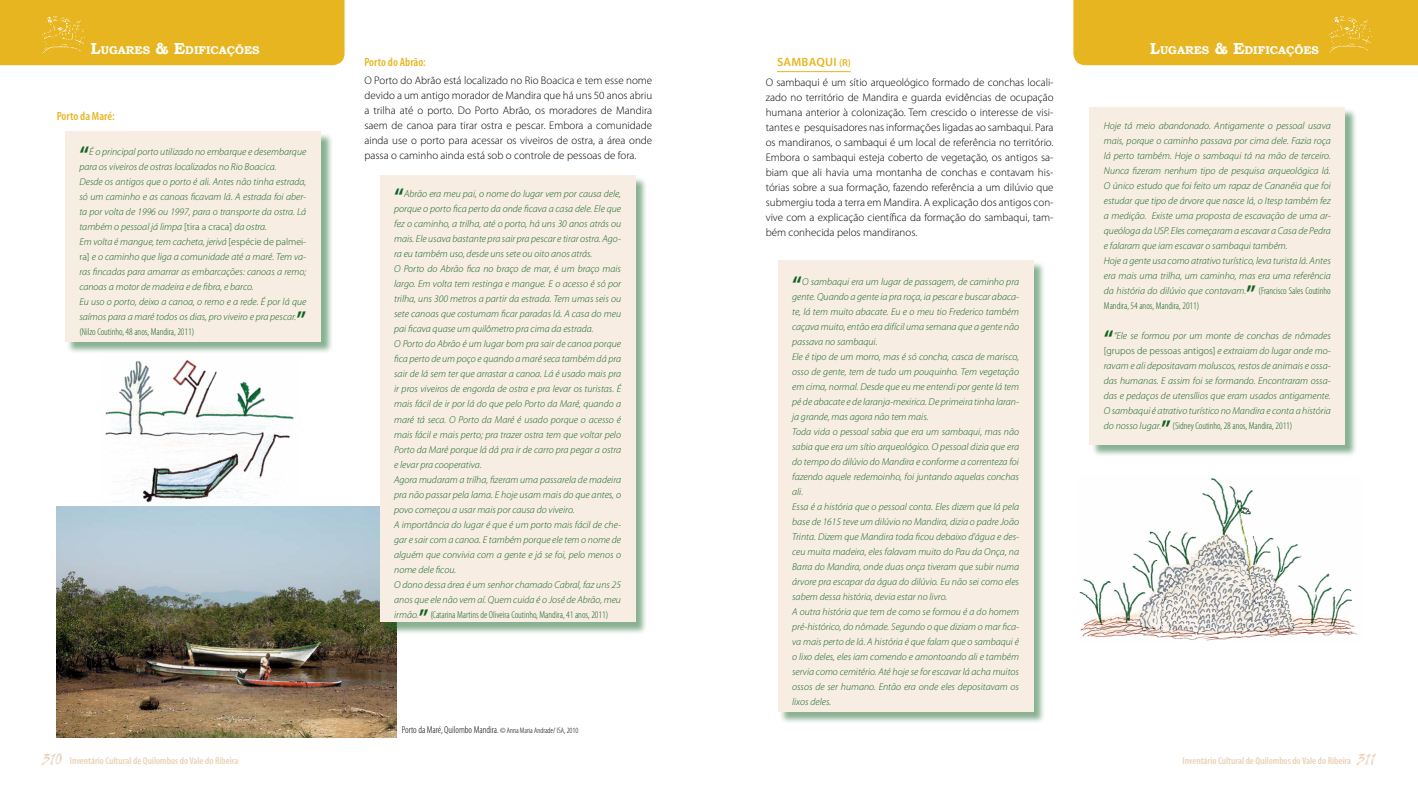
<style>
.page{position:relative;width:1418px;height:794px;background:#fff}
.page>*{position:absolute;margin:0;border:0;box-sizing:border-box;transform-origin:0 0}
.t1{font:600 24px "Myriad Pro";color:#126224}
.t2{font:600 condensed 12px "Myriad Pro";color:#e7b520}
.t3{font:600 12px "Myriad Pro";color:#e7b520}
.t4{font:700 11.2px "Bookman Old Style";color:#fff}
.t5{font:300 11px/15px "Myriad Pro";color:#000;text-align:justify}
.t6{font:italic 300 10px/15px "Myriad Pro";color:#126224}
.t7{font:300 condensed 10px "Myriad Pro";color:#126224}
.t8{font:600 condensed 10px "Myriad Pro";color:#ebd1b6}
.t9{font:300 condensed 10px "Myriad Pro";color:#000}
.t10{font:600 10px "Myriad Pro";color:#e7b520}
.s1{font-size:16px}
.s2{font-size:12px}
.s3{font-style:normal}
.s4{font-size:8px}
.s5{font-family:"Viner Hand ITC";font-weight:400;font-stretch:normal;font-size:16px}
</style>
<div class="page">
<div style="left:0;top:0;width:344px;height:65px;background:#e7b520"></div>
<div style="left:1073px;top:0;width:344px;height:65px;background:#e7b520"></div>
<img style="left:43px;top:16px;width:42px;height:38px">
<img style="left:1329px;top:16px;width:43px;height:38px">
<div style="left:66px;top:132px;width:267px;height:222px;background:#126224;opacity:.5"></div>
<div style="left:65px;top:131px;width:255px;height:210px;background:#f7ede2"></div>
<img style="left:105px;top:360px;width:189px;height:144px">
<div style="left:779px;top:261px;width:266px;height:463px;background:#126224;opacity:.5"></div>
<div style="left:778px;top:260px;width:255px;height:451px;background:#f7ede2"></div>
<img style="left:1079px;top:478px;width:279px;height:163px">
<img style="left:57px;top:506px;width:340px;height:231px">
<div style="left:381px;top:176px;width:267px;height:458px;background:#126224;opacity:.5"></div>
<div style="left:380px;top:175px;width:255px;height:447px;background:#f7ede2"></div>
<hr style="left:777px;top:71px;width:73px;height:1px;background:#e7b520">
<div style="left:1090px;top:108px;width:267px;height:349px;background:#126224;opacity:.5"></div>
<div style="left:1089px;top:107px;width:255px;height:337px;background:#f7ede2"></div>
<p class="t4" style="left:90px;top:42px;width:171px"><span class="s1">L</span>UGARES <span class="s1">&amp; E</span>DIFICAÇÕES</p>
<p class="t4" style="left:1149px;top:42px;width:171px"><span class="s1">L</span>UGARES <span class="s1">&amp; E</span>DIFICAÇÕES</p>
<p class="t2" style="left:364px;top:54px;width:63px">Porto do Abrão:</p>
<p class="t5" style="left:364px;top:72px;width:289px">O Porto do Abrão está localizado no Rio Boacica e tem esse nome devido a um antigo morador de Mandira que há uns 50 anos abriu a trilha até o porto. Do Porto Abrão, os moradores de Mandira saem de canoa para tirar ostra e pescar. Embora a comunidade ainda use o porto para acessar os viveiros de ostra, a área onde passa o caminho ainda está sob o controle de pessoas de fora.</p>
<h1 class="t1" style="left:394px;top:182px;width:11px">“</h1>
<p class="t3" style="left:777px;top:54px;width:9px">SAMBAQ</p>
<p class="t10" style="left:825px;top:56px;width:27px"><span class="s2">UI</span> (R)</p>
<p class="t5" style="left:765px;top:75px;width:289px">O sambaqui é um sítio arqueológico formado de conchas locali&shy;zado no território de Mandira e guarda evidências de ocupação humana anterior à colonização. Tem crescido o interesse de visi&shy;tantes e pesquisadores nas informações ligadas ao sambaqui. Para os mandiranos, o sambaqui é um local de referência no território.<br>Embora o sambaqui esteja coberto de vegetação, os antigos sa&shy;biam que ali havia uma montanha de conchas e contavam his&shy;tórias sobre a sua formação, fazendo referência a um dilúvio que submergiu toda a terra em Mandira. A explicação dos antigos con&shy;vive com a explicação científica da formação do sambaqui, tam&shy;bém conhecida pelos mandiranos.</p>
<p class="t2" style="left:57px;top:109px;width:59px">Porto da Maré:</p>
<p class="t6" style="left:1103px;top:118px;width:228px">Hoje tá meio abandonado. Antigamente o pessoal usava mais, porque o caminho passava por cima dele. Fazia roça lá perto também. Hoje o sambaqui tá na mão de terceiro.<br>Nunca fizeram nenhum tipo de pesquisa arqueológica lá.<br>O único estudo que foi feito um rapaz de Cananéia que foi estudar que tipo de árvore que nasce lá, o Itesp também fez a medição. Existe uma proposta de escavação de uma ar&shy;queóloga da USP. Eles começaram a escavar a Casa de Pedra e falaram que iam escavar o sambaqui também.<br>Hoje a gente usa como atrativo turístico, leva turista lá. Antes era mais uma trilha, um caminho, mas era uma referência da história do dilúvio que contavam.</p>
<h1 class="t1" style="left:79px;top:140px;width:11px">“</h1>
<p class="t6" style="left:79px;top:144px;width:228px;text-indent:10px">É o principal porto utilizado no embarque e desembarque para os viveiros de ostras localizados no Rio Boacica.<br>Desde os antigos que o porto é ali. Antes não tinha estrada, só um caminho e as canoas ficavam lá. A estrada foi aber&shy;ta por volta de 1996 ou 1997, para o transporte da ostra. Lá também o pessoal já limpa <span class="s3">[tira a craca]</span> da ostra.<br>Em volta é mangue, tem cacheta, jerivá <span class="s3">[espécie de palmei&shy;ra]</span> e o caminho que liga a comunidade até a maré. Tem va&shy;ras fincadas para amarrar as embarcações: canoas a remo; canoas a motor de madeira e de fibra, e barco.<br>Eu uso o porto, deixo a canoa, o remo e a rede. É por lá que saímos para a maré todos os dias, pro viveiro e pra pescar.</p>
<p class="t6" style="left:394px;top:186px;width:228px;text-indent:10px">Abrão era meu pai, o nome do lugar vem por causa dele, porque o porto fica perto da onde ficava a casa dele. Ele que fez o caminho, a trilha, até o porto, há uns 30 anos atrás ou mais. Ele usava bastante pra sair pra pescar e tirar ostra. Ago&shy;ra eu também uso, desde uns sete ou oito anos atrás.<br>O Porto do Abrão fica no braço de mar, é um braço mais largo. Em volta tem restinga e mangue. E o acesso é só por trilha, uns 300 metros a partir da estrada. Tem umas seis ou sete canoas que costumam ficar paradas lá. A casa do meu pai ficava quase um quilômetro pra cima da estrada.<br>O Porto do Abrão é um lugar bom pra sair de canoa porque fica perto de um poço e quando a maré seca também dá pra sair de lá sem ter que arrastar a canoa. Lá é usado mais pra ir pros viveiros de engorda de ostra e pra levar os turistas. É mais fácil de ir por lá do que pelo Porto da Maré, quando a maré tá seca. O Porto da Maré é usado porque o acesso é mais fácil e mais perto; pra trazer ostra tem que voltar pelo Porto da Maré porque lá dá pra ir de carro pra pegar a ostra e levar pra cooperativa.<br>Agora mudaram a trilha, fizeram uma passarela de madeira pra não passar pela lama. E hoje usam mais do que antes, o povo começou a usar mais por causa do viveiro.<br>A importância do lugar é que é um porto mais fácil de che&shy;gar e sair com a canoa. E também porque ele tem o nome de alguém que convivia com a gente e já se foi, pelo menos o nome dele ficou.<br>O dono dessa área é um senhor chamado Cabral, faz uns 25 anos que ele não vem aí. Quem cuida é o José de Abrão, meu irmão.</p>
<h1 class="t1" style="left:792px;top:269px;width:11px">“</h1>
<p class="t6" style="left:792px;top:274px;width:228px;text-indent:10px">O sambaqui era um lugar de passagem, de caminho pra gente. Quando a gente ia pra roça, ia pescar e buscar abaca&shy;te, lá tem muito abacate. Eu e o meu tio Frederico também caçava muito, então era difícil uma semana que a gente não passava no sambaqui.<br>Ele é tipo de um morro, mas é só concha, casca de marisco, osso de gente, tem de tudo um pouquinho. Tem vegetação em cima, normal. Desde que eu me entendi por gente lá tem pé de abacate e de laranja-mexirica. De primeira tinha laran&shy;ja grande, mas agora não tem mais.<br>Toda vida o pessoal sabia que era um sambaqui, mas não sabia que era um sítio arqueológico. O pessoal dizia que era do tempo do dilúvio do Mandira e conforme a correnteza foi fazendo aquele redemoinho, foi juntando aquelas conchas ali.<br>Essa é a história que o pessoal conta. Eles dizem que lá pela base de 1615 teve um dilúvio no Mandira, dizia o padre João Trinta. Dizem que Mandira toda ficou debaixo d’água e des&shy;ceu muita madeira, eles falavam muito do Pau da Onça, na Barra do Mandira, onde duas onça tiveram que subir numa árvore pra escapar da água do dilúvio. Eu não sei como eles sabem dessa história, devia estar no livro.<br>A outra história que tem de como se formou é a do homem pré-histórico, do nômade. Segundo o que diziam o mar fica&shy;va mais perto de lá. A história é que falam que o sambaqui é o lixo deles, eles iam comendo e amontoando ali e também servia como cemitério. Até hoje se for escavar lá acha muitos ossos de ser humano. Então era onde eles depositavam os lixos deles.</p>
<h1 class="t1" style="left:1246px;top:279px;width:11px">”</h1>
<p class="t7" style="left:1258px;top:285px;width:74px">(Francisco Sales Coutinho</p>
<p class="t7" style="left:1103px;top:300px;width:97px">Mandira, 54 anos, Mandira, 2011)</p>
<h1 class="t1" style="left:1103px;top:324px;width:11px">“</h1>
<h1 class="t1" style="left:296px;top:305px;width:11px">”</h1>
<p class="t7" style="left:79px;top:326px;width:116px">(Nilzo Coutinho, 48 anos, Mandira, 2011)</p>
<p class="t6" style="left:1103px;top:328px;width:228px;text-align:justify;text-indent:10px">“Ele se formou por um monte de conchas de nômades <span class="s3">[grupos de pessoas antigos]</span> e extraiam do lugar onde mo&shy;ravam e ali depositavam moluscos, restos de animais e ossa&shy;das humanas. E assim foi se formando. Encontraram ossa&shy;das e pedaços de utensílios que eram usados antigamente.<br>O sambaqui é atrativo turístico no Mandira e conta a história do nosso lugar.</p>
<h1 class="t1" style="left:1161px;top:414px;width:11px">”</h1>
<p class="t7" style="left:1172px;top:420px;width:121px">(Sidney Coutinho, 28 anos, Mandira, 2011)</p>
<h1 class="t1" style="left:419px;top:602px;width:11px">”</h1>
<p class="t7" style="left:430px;top:608px;width:179px">(Catarina Martins de Oliveira Coutinho, Mandira, 41 anos, 2011)</p>
<p class="t9" style="left:402px;top:723px;width:178px">Porto da Maré, Quilombo Mandira. <span class="s4">© Anna Maria Andrade/ ISA, 2010</span></p>
<p class="t8" style="left:43px;top:754px;width:197px"><span class="s5">310</span> Inventário Cultural de Quilombos do Vale do Ribeira</p>
<p class="t8" style="left:1182px;top:754px;width:194px">Inventário Cultural de Quilombos do Vale do Ribeira <span class="s5">311</span></p>
</div>
